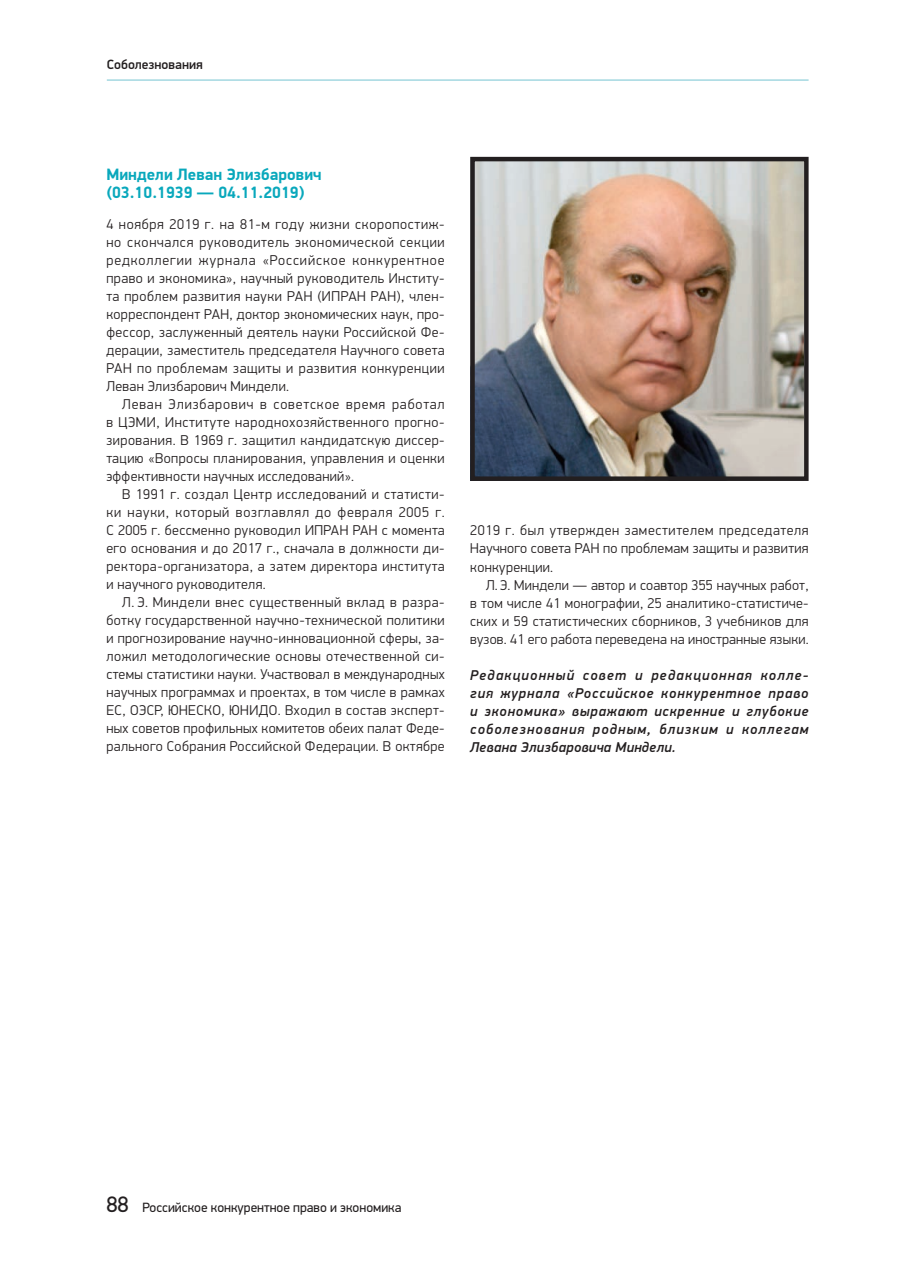
<style>
.page{position:relative;width:915px;height:1276px;background:#fff}
.page>*{position:absolute;margin:0;border:0;box-sizing:border-box;transform-origin:0 0}
.t1{font:700 16.5px/18px "PF Din Display Pro";color:#09a8bc}
.t2{font:300 14.25px/18px "PF Din Display Pro";letter-spacing:.02em;color:#231f20;text-align:justify}
.t3{font:italic 500 14.25px/18px "PF Din Display Pro";letter-spacing:.025em;color:#231f20;text-align:justify}
.t4{font:13.5px "PF Din Display Pro";color:#231f20}
.t5{font:500 13.5px "PF Din Display Pro";color:#231f20}
.s1{font-size:22.5px}
</style>
<div class="page">
<hr style="left:107px;top:80px;width:701px;height:1px;background:#76c4d1">
<img style="left:475px;top:162px;width:327px;height:314px">
<div style="left:470px;top:157px;width:338px;height:324px;border:4px solid #231f20"></div>
<p class="t5" style="left:107px;top:60px;width:97px">Соболезнования</p>
<p class="t1" style="left:106px;top:167px;width:217px">Миндели Леван Элизбарович (03.10.1939 — 04.11.2019)</p>
<p class="t2" style="left:106px;top:217px;width:340px">4 ноября 2019 г. на 81-м году жизни скоропостиж&shy;но скончался руководитель экономической секции редколлегии журнала «Российское конкурентное право и экономика», научный руководитель Институ&shy;та проблем развития науки РАН (ИПРАН РАН), член&shy;корреспондент РАН, доктор экономических наук, про&shy;фессор, заслуженный деятель науки Российской Фе&shy;дерации, заместитель председателя Научного совета РАН по проблемам защиты и развития конкуренции Леван Элизбарович Миндели.</p>
<p class="t2" style="left:106px;top:397px;width:340px;text-indent:16px">Леван Элизбарович в советское время работал в ЦЭМИ, Институте народнохозяйственного прогно&shy;зирования. В 1969 г. защитил кандидатскую диссер&shy;тацию «Вопросы планирования, управления и оценки эффективности научных исследований».</p>
<p class="t2" style="left:106px;top:487px;width:340px;text-indent:16px">В 1991 г. создал Центр исследований и статисти&shy;ки науки, который возглавлял до февраля 2005 г.<br>С 2005 г. бессменно руководил ИПРАН РАН с момента его основания и до 2017 г., сначала в должности ди&shy;ректора-организатора, а затем директора института и научного руководителя.</p>
<p class="t2" style="left:106px;top:595px;width:340px;text-indent:16px">Л. Э. Миндели внес существенный вклад в разра&shy;ботку государственной научно-технической политики и прогнозирование научно-инновационной сферы, за&shy;ложил методологические основы отечественной си&shy;стемы статистики науки. Участвовал в международных научных программах и проектах, в том числе в рамках ЕС, ОЭСР, ЮНЕСКО, ЮНИДО. Входил в состав эксперт&shy;ных советов профильных комитетов обеих палат Феде&shy;рального Собрания Российской Федерации. В октябре</p>
<p class="t2" style="left:470px;top:523px;width:340px">2019 г. был утвержден заместителем председателя Научного совета РАН по проблемам защиты и развития конкуренции.</p>
<p class="t2" style="left:470px;top:577px;width:340px;text-indent:16px">Л. Э. Миндели — автор и соавтор 355 научных работ, в том числе 41 монографии, 25 аналитико-статистиче&shy;ских и 59 статистических сборников, 3 учебников для вузов. 41 его работа переведена на иностранные языки.</p>
<p class="t3" style="left:470px;top:667px;width:340px">Редакционный совет и редакционная колле&shy;гия журнала «Российское конкурентное право и экономика» выражают искренние и глубокие соболезнования родным, близким и коллегам Левана Элизбаровича Миндели.</p>
<p class="t4" style="left:106px;top:1202px;width:296px"><span class="s1">88</span> Российское конкурентное право и экономика</p>
</div>
